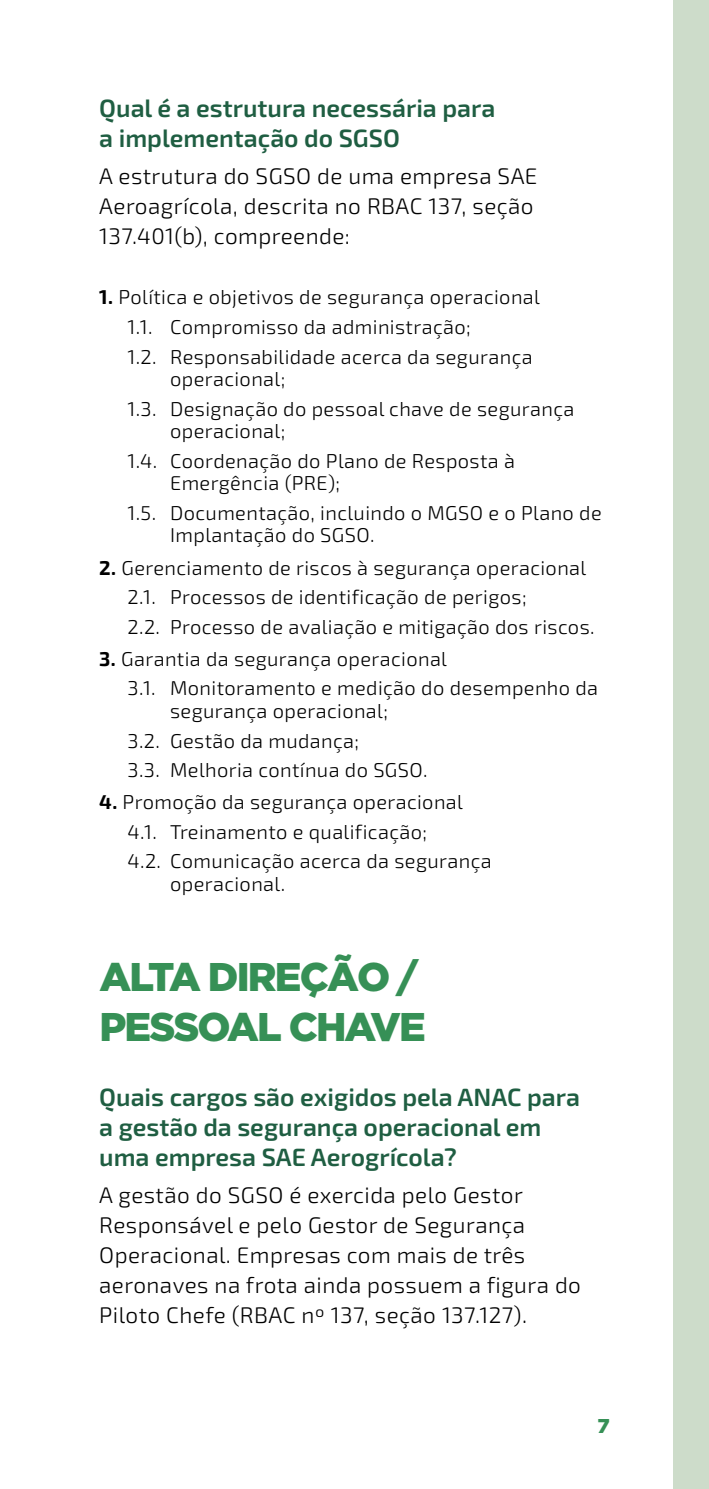
<style>
.page{position:relative;width:709px;height:1489px;background:#fff}
.page>*{position:absolute;margin:0;border:0;box-sizing:border-box;transform-origin:0 0}
.t1{font:900 40px/50px "Gotham HTF";letter-spacing:-.045em;color:#369056}
.t2{font:600 25px/30px "Exo 2";color:#1f5e42}
.t3{font:300 22.5px/30px "Exo 2";letter-spacing:.02em;color:#000}
.t4{font:300 20px/29.5px "Exo 2";letter-spacing:.02em;color:#000}
.t5{font:900 20px "Gotham HTF";color:#369056}
.s1{font-weight:700}
</style>
<div class="page">
<div style="left:673px;top:0;width:36px;height:1488px;background:#cddcca"></div>
<p class="t2" style="left:99px;top:93px;width:397px">Qual é a estrutura necessária para a implementação do SGSO</p>
<p class="t3" style="left:99px;top:161px;width:440px">A estrutura do SGSO de uma empresa SAE<br>Aeroagrícola, descrita no RBAC 137, seção<br>137.401(b), compreende:</p>
<p class="t4" style="left:128px;top:283px;width:414px;text-indent:-28px"><span class="s1">1.</span> Política e objetivos de segurança operacional<br>1.1. Compromisso da administração;<br>1.2. Responsabilidade acerca da segurança</p>
<p class="t4" style="left:128px;top:365px;width:448px;text-indent:43px">operacional;<br>1.3. Designação do pessoal chave de segurança</p>
<p class="t4" style="left:128px;top:417px;width:389px;text-indent:43px">operacional;<br>1.4. Coordenação do Plano de Resposta à</p>
<p class="t4" style="left:128px;top:469px;width:475px;text-indent:43px">Emergência (PRE);<br>1.5. Documentação, incluindo o MGSO e o Plano de</p>
<p class="t4" style="left:170px;top:521px;width:206px">Implantação do SGSO.</p>
<p class="t4" style="left:128px;top:553px;width:468px;text-indent:-28px"><span class="s1">2.</span> Gerenciamento de riscos à segurança operacional<br>2.1. Processos de identificação de perigos;<br>2.2. Processo de avaliação e mitigação dos riscos.</p>
<p class="t4" style="left:128px;top:644px;width:472px;text-indent:-28px"><span class="s1">3.</span> Garantia da segurança operacional<br>3.1. Monitoramento e medição do desempenho da</p>
<p class="t4" style="left:128px;top:696px;width:301px;text-indent:43px">segurança operacional;<br>3.2. Gestão da mudança;<br>3.3. Melhoria contínua do SGSO.</p>
<p class="t4" style="left:128px;top:787px;width:366px;text-indent:-28px"><span class="s1">4.</span> Promoção da segurança operacional<br>4.1. Treinamento e qualificação;<br>4.2. Comunicação acerca da segurança</p>
<p class="t4" style="left:170px;top:869px;width:116px">operacional.</p>
<h1 class="t1" style="left:99px;top:950px;width:328px">ALTA DIREÇÃO /<br>PESSOAL CHAVE</h1>
<p class="t2" style="left:99px;top:1082px;width:482px">Quais cargos são exigidos pela ANAC para a gestão da segurança operacional em uma empresa SAE Aerogrícola?</p>
<p class="t3" style="left:99px;top:1180px;width:483px">A gestão do SGSO é exercida pelo Gestor Responsável e pelo Gestor de Segurança Operacional. Empresas com mais de três aeronaves na frota ainda possuem a figura do Piloto Chefe (RBAC nº 137, seção 137.127).</p>
<p class="t5" style="left:597px;top:1414px;width:14px">7</p>
</div>
